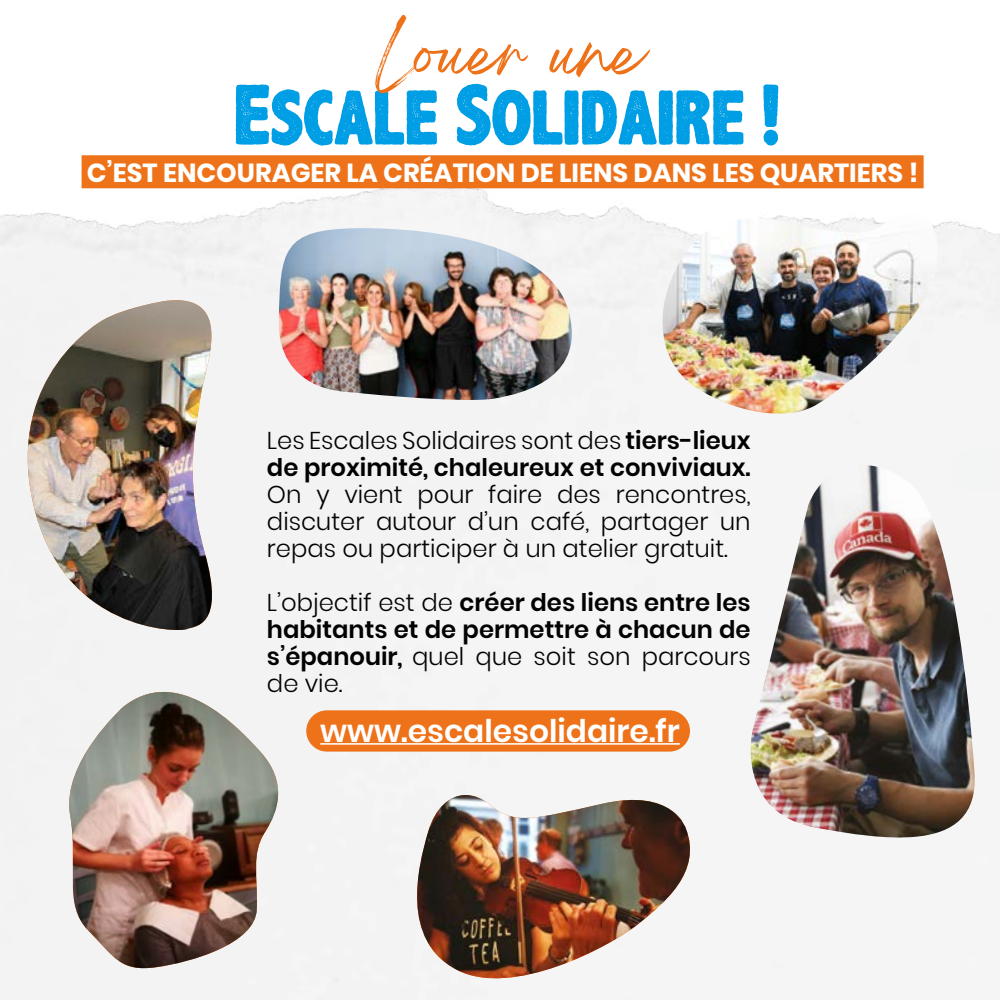
<style>
.page{position:relative;width:1000px;height:1000px;background:#fff}
.page>*{position:absolute;margin:0;border:0;box-sizing:border-box;transform-origin:0 0}
.t1{font:600 31.25px "Poppins";color:#fff}
.t2{font:700 26.12px "Poppins";color:#fff}
.t3{font:600 24.25px/27px "Poppins";color:#020203}
.t4{font:300 24.25px/27px "Poppins";color:#020203;text-align:justify}
.s1{font-weight:300}
</style>
<div class="page">
<div style="left:82px;top:155px;width:842px;height:33px;background:#ee7219"></div>
<img style="left:277px;top:228px;width:311px;height:176px">
<img style="left:661px;top:213px;width:278px;height:202px">
<div style="left:4px;top:291px;width:233px;height:341px;background:#f3f3f3"></div>
<img style="left:26px;top:300px;width:187px;height:332px">
<div style="left:61px;top:664px;width:226px;height:28px;background:#f3f3f3"></div>
<img style="left:61px;top:692px;width:226px;height:280px">
<div style="left:400px;top:785px;width:303px;height:214px;background:#f5f5f5"></div>
<img style="left:400px;top:794px;width:290px;height:205px">
<img style="left:735px;top:465px;width:242px;height:375px">
<div style="left:306px;top:710px;width:384px;height:42px;background:#ee7219;border-radius:21px"></div>
<hr style="left:320px;top:743px;width:360px;height:2px;background:#fff">
<svg style="left:236px;top:15px;width:542px;height:131px"></svg>
<p class="t2" style="left:87px;top:160px;width:833px">C’EST ENCOURAGER LA CRÉATION DE LIENS DANS LES QUARTIERS !</p>
<p class="t3" style="left:267px;top:428px;width:485px"><span class="s1">Les Escales Solidaires sont des</span> tiers-lieux de proximité, chaleureux et conviviaux.</p>
<p class="t4" style="left:267px;top:481px;width:485px">On y vient pour faire des rencontres, discuter autour d’un café, partager un repas ou participer à un atelier gratuit.</p>
<p class="t3" style="left:267px;top:590px;width:485px;text-align:justify"><span class="s1">L’objectif est de</span> créer des liens entre les habitants et de permettre à chacun de s’épanouir, <span class="s1">quel que soit son parcours de vie.</span></p>
<p class="t1" style="left:320px;top:716px;width:361px">www.escalesolidaire.fr</p>
</div>
